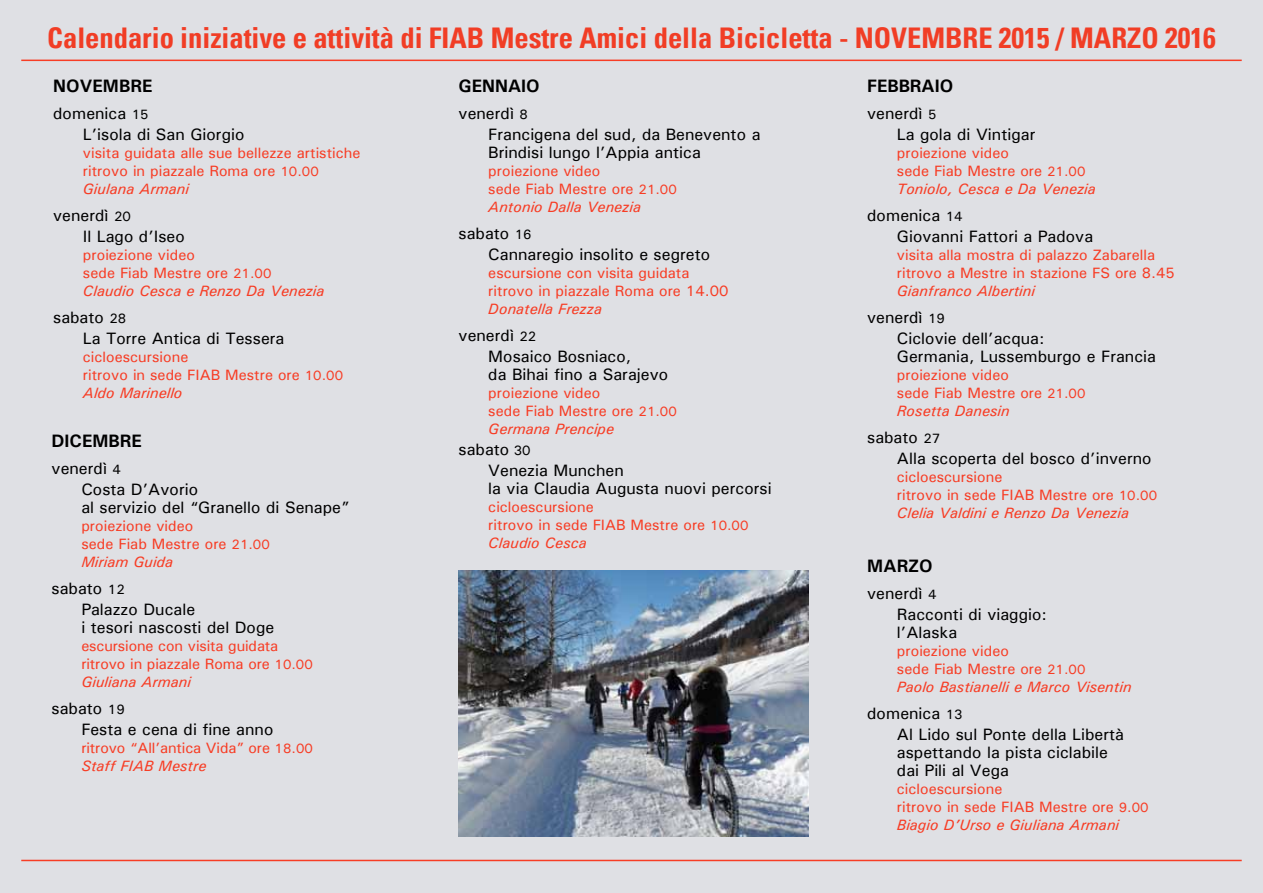
<style>
.page{position:relative;width:1263px;height:893px;background:#dfe0e4}
.page>*{position:absolute;margin:0;border:0;box-sizing:border-box;transform-origin:0 0}
.t1{font:700 condensed 28.5px "Univers";color:#f13d25}
.t2{font:700 18px "Univers";color:#000}
.t3{font:500 16.5px/21px "Univers";color:#000}
.t4{font:500 15px/18px "Univers";color:#f73d25}
.t5{font:italic 500 15px "Univers";color:#f73d25}
.s1{font-size:13.5px}
.s2{font-style:italic}
</style>
<div class="page">
<hr style="left:21px;top:60px;width:1221px;height:1px;background:#f73d25">
<hr style="left:21px;top:860px;width:1221px;height:1px;background:#f73d25">
<img style="left:459px;top:571px;width:349px;height:265px">
<h1 class="t1" style="left:47px;top:21px;width:1170px">Calendario iniziative e attività di FIAB Mestre Amici della Bicicletta - NOVEMBRE 2015 / MARZO 2016</h1>
<p class="t2" style="left:53px;top:75px;width:14px">NOVEM</p>
<p class="t2" style="left:119px;top:75px;width:23px">BRE</p>
<p class="t3" style="left:83px;top:103px;width:163px;text-indent:-30px">domenica <span class="s1">15<br></span>L’isola di San Giorgio</p>
<p class="t4" style="left:83px;top:144px;width:279px">visita guidata alle sue bellezze artistiche ritrovo in piazzale Roma ore <span class="s1">10.00<br></span><span class="s2">Giulana Armani</span></p>
<p class="t3" style="left:83px;top:205px;width:103px;text-indent:-30px">venerdì <span class="s1">20<br></span>Il Lago d’Iseo</p>
<p class="t4" style="left:83px;top:246px;width:243px">proiezione video<br>sede Fiab Mestre ore <span class="s1">21.00<br></span><span class="s2">Claudio Cesca e Renzo Da Venezia</span></p>
<p class="t3" style="left:83px;top:307px;width:203px;text-indent:-30px">sabato <span class="s1">28<br></span>La Torre Antica di Tessera</p>
<p class="t4" style="left:83px;top:348px;width:262px">cicloescursione<br>ritrovo in sede FIAB Mestre ore <span class="s1">10.00<br></span><span class="s2">Aldo Marinello</span></p>
<p class="t2" style="left:52px;top:429px;width:25px">DICEM</p>
<p class="t2" style="left:109px;top:429px;width:23px">BRE</p>
<p class="t3" style="left:81px;top:457px;width:118px;text-indent:-30px">venerdì <span class="s1">4<br></span>Costa D’Avorio</p>
<p class="t3" style="left:81px;top:496px;width:269px">al servizio del “Granello di Senape”</p>
<p class="t4" style="left:81px;top:516px;width:190px">proiezione video<br>sede Fiab Mestre ore <span class="s1">21.00<br></span><span class="s2">Miriam Guida</span></p>
<p class="t3" style="left:81px;top:577px;width:115px;text-indent:-30px">sabato <span class="s1">12<br></span>Palazzo Ducale</p>
<p class="t3" style="left:81px;top:616px;width:195px">i tesori nascosti del Doge</p>
<p class="t4" style="left:81px;top:636px;width:233px">escursione con visita guidata ritrovo in piazzale Roma ore <span class="s1">10.00<br></span><span class="s2">Giuliana Armani</span></p>
<p class="t3" style="left:81px;top:697px;width:194px;text-indent:-30px">sabato <span class="s1">19<br></span>Festa e cena di fine anno</p>
<p class="t4" style="left:81px;top:738px;width:233px">ritrovo “All’antica Vida” ore <span class="s1">18.00<br></span><span class="s2">Staff FIAB Mestre</span></p>
<p class="t2" style="left:459px;top:75px;width:26px">GENNAIO</p>
<p class="t3" style="left:488px;top:103px;width:274px;text-indent:-30px">venerdì <span class="s1">8<br></span>Francigena del sud, da Benevento a</p>
<p class="t3" style="left:488px;top:142px;width:214px">Brindisi lungo l’Appia antica</p>
<p class="t4" style="left:488px;top:162px;width:190px">proiezione video<br>sede Fiab Mestre ore <span class="s1">21.00<br></span><span class="s2">Antonio Dalla Venezia</span></p>
<p class="t3" style="left:488px;top:223px;width:223px;text-indent:-30px">sabato <span class="s1">16<br></span>Cannaregio insolito e segreto</p>
<p class="t4" style="left:488px;top:264px;width:242px">escursione con visita guidata ritrovo in piazzale Roma ore 14.00</p>
<p class="t5" style="left:488px;top:300px;width:115px">Donatella Frezza</p>
<p class="t3" style="left:488px;top:325px;width:145px;text-indent:-30px">venerdì <span class="s1">22<br></span>Mosaico Bosniaco,</p>
<p class="t3" style="left:488px;top:364px;width:181px">da Bihai fino a Sarajevo</p>
<p class="t4" style="left:488px;top:384px;width:190px">proiezione video<br>sede Fiab Mestre ore <span class="s1">21.00<br></span><span class="s2">Germana Prencipe</span></p>
<p class="t3" style="left:488px;top:439px;width:137px;text-indent:-30px">sabato <span class="s1">30<br></span>Venezia Munchen</p>
<p class="t3" style="left:488px;top:478px;width:285px">la via Claudia Augusta nuovi percorsi</p>
<p class="t4" style="left:488px;top:498px;width:262px">cicloescursione<br>ritrovo in sede FIAB Mestre ore <span class="s1">10.00<br></span><span class="s2">Claudio Cesca</span></p>
<p class="t2" style="left:867px;top:75px;width:55px">FEBBRAIO</p>
<p class="t3" style="left:897px;top:103px;width:140px;text-indent:-30px">venerdì <span class="s1">5<br></span>La gola di Vintigar</p>
<p class="t4" style="left:897px;top:144px;width:200px">proiezione video<br>sede Fiab Mestre ore <span class="s1">21.00<br></span><span class="s2">Toniolo, Cesca e Da Venezia</span></p>
<p class="t3" style="left:897px;top:205px;width:198px;text-indent:-30px">domenica <span class="s1">14<br></span>Giovanni Fattori a Padova</p>
<p class="t4" style="left:897px;top:246px;width:280px">visita alla mostra di palazzo Zabarella ritrovo a Mestre in stazione FS ore 8.45</p>
<p class="t5" style="left:897px;top:282px;width:140px">Gianfranco Albertini</p>
<p class="t3" style="left:897px;top:307px;width:149px;text-indent:-30px">venerdì <span class="s1">19<br></span>Ciclovie dell’acqua:</p>
<p class="t3" style="left:897px;top:346px;width:261px">Germania, Lussemburgo e Francia</p>
<p class="t4" style="left:897px;top:366px;width:190px">proiezione video<br>sede Fiab Mestre ore <span class="s1">21.00<br></span><span class="s2">Rosetta Danesin</span></p>
<p class="t3" style="left:897px;top:427px;width:256px;text-indent:-30px">sabato <span class="s1">27<br></span>Alla scoperta del bosco d’inverno</p>
<p class="t4" style="left:897px;top:468px;width:262px">cicloescursione<br>ritrovo in sede FIAB Mestre ore <span class="s1">10.00<br></span><span class="s2">Clelia Valdini e Renzo Da Venezia</span></p>
<p class="t2" style="left:867px;top:554px;width:67px">MARZO</p>
<p class="t3" style="left:897px;top:582px;width:152px;text-indent:-30px">venerdì <span class="s1">4<br></span>Racconti di viaggio:</p>
<p class="t3" style="left:897px;top:621px;width:62px">l’Alaska</p>
<p class="t4" style="left:897px;top:641px;width:236px">proiezione video<br>sede Fiab Mestre ore <span class="s1">21.00<br></span><span class="s2">Paolo Bastianelli e Marco Visentin</span></p>
<p class="t3" style="left:897px;top:702px;width:229px;text-indent:-30px">domenica <span class="s1">13<br></span>Al Lido sul Ponte della Libertà</p>
<p class="t3" style="left:897px;top:743px;width:212px;line-height:18px">aspettando la pista ciclabile dai Pili al Vega</p>
<p class="t4" style="left:897px;top:779px;width:253px">cicloescursione<br>ritrovo in sede FIAB Mestre ore <span class="s1">9.00<br></span><span class="s2">Biagio D’Urso e Giuliana Armani</span></p>
</div>
